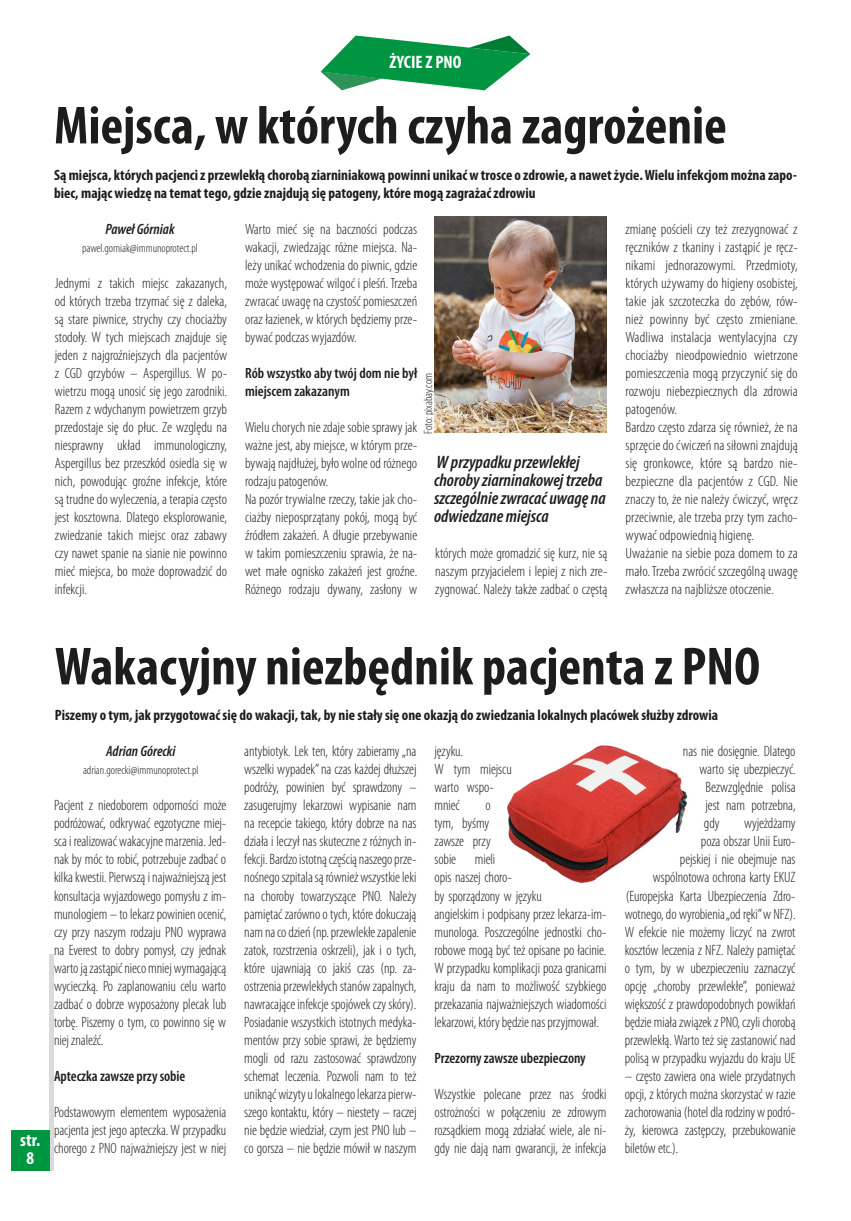
<style>
.page{position:relative;width:851px;height:1221px;background:#fff}
.page>*{position:absolute;margin:0;border:0;box-sizing:border-box;transform-origin:0 0}
.t1{font:700 condensed 54px "Myriad Pro";color:#1d1d1b}
.t2{font:italic 600 condensed 18px/18px "Myriad Pro";color:#1d1d1b}
.t3{font:700 condensed 18px/18.8px "Myriad Pro";color:#fff;text-align:center}
.t4{font:300 condensed 15px/18px "Myriad Pro";letter-spacing:-.005em;color:#1d1d1b;text-align:justify}
.t5{font:700 condensed 15px/18px "Myriad Pro";color:#1d1d1b}
.t6{font:600 condensed 15px "Myriad Pro";letter-spacing:-.005em;color:#1d1d1b}
.t7{font:italic 600 condensed 15px "Myriad Pro";color:#1d1d1b}
.t8{font:300 condensed 14.85px/18px "Myriad Pro";color:#1d1d1b;text-align:justify}
.t9{font:600 condensed 14.85px/18px "Myriad Pro";color:#1d1d1b}
.t10{font:300 condensed 12px "Myriad Pro";color:#1d1d1b}
</style>
<div class="page">
<hr style="left:50px;top:954px;width:4px;height:216px;background:#dadada">
<div style="left:11px;top:1129px;width:39px;height:41px;background:#009641"></div>
<svg style="left:320px;top:36px;width:210px;height:54px"></svg>
<img style="left:434px;top:216px;width:173px;height:216px">
<img style="left:507px;top:745px;width:181px;height:139px">
<p class="t3" style="left:389px;top:52px;width:73px">ŻYCIE Z PNO</p>
<h1 class="t1" style="left:54px;top:92px;width:674px">Miejsca, w których czyha zagrożenie</h1>
<p class="t5" style="left:54px;top:166px;width:744px">Są miejsca, których pacjenci z przewlekłą chorobą ziarniniakową powinni unikać w trosce o zdrowie, a nawet życie. Wielu infekcjom można zapo&shy;biec, mając wiedzę na temat tego, gdzie znajdują się patogeny, które mogą zagrażać zdrowiu</p>
<p class="t7" style="left:105px;top:220px;width:71px">Paweł Górniak</p>
<p class="t10" style="left:82px;top:241px;width:117px">pawel.gorniak@immunoprotect.pl</p>
<p class="t8" style="left:625px;top:220px;width:174px;text-align:left">zmianę pościeli czy też zrezygnować z ręczników z tkaniny i zastąpić je ręcz&shy;nikami jednorazowymi. Przedmioty, których używamy do higieny osobistej, takie jak szczoteczka do zębów, rów&shy;nież powinny być często zmieniane.<br>Wadliwa instalacja wentylacyjna czy chociażby nieodpowiednio wietrzone pomieszczenia mogą przyczynić się do rozwoju niebezpiecznych dla zdrowia patogenów.<br>Bardzo często zdarza się również, że na sprzęcie do ćwiczeń na siłowni znajdują się gronkowce, które są bardzo nie&shy;bezpieczne dla pacjentów z CGD. Nie znaczy to, że nie należy ćwiczyć, wręcz przeciwnie, ale trzeba przy tym zacho&shy;wywać odpowiednią higienę.<br>Uważanie na siebie poza domem to za mało. Trzeba zwrócić szczególną uwagę zwłaszcza na najbliższe otoczenie.</p>
<p class="t8" style="left:245px;top:220px;width:174px">Warto mieć się na baczności podczas wakacji, zwiedzając różne miejsca. Na&shy;leży unikać wchodzenia do piwnic, gdzie może występować wilgoć i pleśń. Trzeba zwracać uwagę na czystość pomieszczeń oraz łazienek, w których będziemy prze&shy;bywać podczas wyjazdów.</p>
<p class="t9" style="left:245px;top:364px;width:174px">Rób wszystko aby twój dom nie był miejscem zakazanym</p>
<p class="t8" style="left:245px;top:418px;width:174px;text-align:left">Wielu chorych nie zdaje sobie sprawy jak ważne jest, aby miejsce, w którym prze&shy;bywają najdłużej, było wolne od różnego rodzaju patogenów.<br>Na pozór trywialne rzeczy, takie jak cho&shy;ciażby nieposprzątany pokój, mogą być źródłem zakażeń. A długie przebywanie w takim pomieszczeniu sprawia, że na&shy;wet małe ognisko zakażeń jest groźne.<br>Różnego rodzaju dywany, zasłony w</p>
<p class="t8" style="left:55px;top:274px;width:174px">Jednymi z takich miejsc zakazanych, od których trzeba trzymać się z daleka, są stare piwnice, strychy czy chociażby stodoły. W tych miejscach znajduje się jeden z najgroźniejszych dla pacjentów z CGD grzybów – Aspergillus. W po&shy;wietrzu mogą unosić się jego zarodniki.<br>Razem z wdychanym powietrzem grzyb przedostaje się do płuc. Ze względu na niesprawny układ immunologiczny, Aspergillus bez przeszkód osiedla się w nich, powodując groźne infekcje, które są trudne do wyleczenia, a terapia często jest kosztowna. Dlatego eksplorowanie, zwiedzanie takich miejsc oraz zabawy czy nawet spanie na sianie nie powinno mieć miejsca, bo może doprowadzić do infekcji.</p>
<p class="t10" style="left:421px;top:434px;width:62px;rotate:-90deg">Foto: pixabay.com</p>
<p class="t2" style="left:434px;top:453px;width:173px">W przypadku przewlekłej choroby ziarninakowej trzeba szczególnie zwracać uwagę na odwiedzane miejsca</p>
<p class="t8" style="left:435px;top:544px;width:174px">których może gromadzić się kurz, nie są naszym przyjacielem i lepiej z nich zre&shy;zygnować. Należy także zadbać o częstą</p>
<p class="t3" style="left:20px;top:1129px;width:22px">str.<br>8</p>
<h1 class="t1" style="left:55px;top:632px;width:706px">Wakacyjny niezbędnik pacjenta z PNO</h1>
<p class="t5" style="left:55px;top:706px;width:664px">Piszemy o tym, jak przygotować się do wakacji, tak, by nie stały się one okazją do zwiedzania lokalnych placówek służby zdrowia</p>
<p class="t7" style="left:106px;top:742px;width:71px">Adrian Górecki</p>
<p class="t10" style="left:83px;top:763px;width:117px">adrian.gorecki@immunoprotect.pl</p>
<p class="t4" style="left:54px;top:796px;width:174px">Pacjent z niedoborem odporności może podróżować, odkrywać egzotyczne miej&shy;sca i realizować wakacyjne marzenia. Jed&shy;nak by móc to robić, potrzebuje zadbać o kilka kwestii. Pierwszą i najważniejszą jest konsultacja wyjazdowego pomysłu z im&shy;munologiem – to lekarz powinien ocenić, czy przy naszym rodzaju PNO wyprawa na Everest to dobry pomysł, czy jednak warto ją zastąpić nieco mniej wymagającą wycieczką. Po zaplanowaniu celu warto zadbać o dobrze wyposażony plecak lub torbę. Piszemy o tym, co powinno się w niej znaleźć.</p>
<p class="t6" style="left:54px;top:1066px;width:133px">Apteczka zawsze przy sobie</p>
<p class="t4" style="left:54px;top:1102px;width:174px">Podstawowym elementem wyposażenia pacjenta jest jego apteczka. W przypadku chorego z PNO najważniejszy jest w niej</p>
<p class="t4" style="left:244px;top:742px;width:174px">antybiotyk. Lek ten, który zabieramy „na wszelki wypadek” na czas każdej dłuższej podróży, powinien być sprawdzony – zasugerujmy lekarzowi wypisanie nam na recepcie takiego, który dobrze na nas działa i leczył nas skuteczne z różnych in&shy;fekcji. Bardzo istotną częścią naszego prze&shy;nośnego szpitala są również wszystkie leki na choroby towarzyszące PNO. Należy pamiętać zarówno o tych, które dokuczają nam na co dzień (np. przewlekłe zapalenie zatok, rozstrzenia oskrzeli), jak i o tych, które ujawniają co jakiś czas (np. za&shy;ostrzenia przewlekłych stanów zapalnych, nawracające infekcje spojówek czy skóry).<br>Posiadanie wszystkich istotnych medyka&shy;mentów przy sobie sprawi, że będziemy mogli od razu zastosować sprawdzony schemat leczenia. Pozwoli nam to też uniknąć wizyty u lokalnego lekarza pierw&shy;szego kontaktu, który – niestety – raczej nie będzie wiedział, czym jest PNO lub – co gorsza – nie będzie mówił w naszym</p>
<p class="t4" style="left:434px;top:742px;width:79px;text-align:left">języku.<br>W tym miejscu warto wspo&shy;mnieć</p>
<p class="t4" style="left:434px;top:796px;width:173px;text-align:left;text-indent:51px">o<br>tym, byśmy<br>zawsze przy<br>sobie mieli<br>opis naszej choro-<br>by sporządzony w języku<br>angielskim i podpisany przez lekarza-im&shy;munologa. Poszczególne jednostki cho&shy;robowe mogą być też opisane po łacinie.<br>W przypadku komplikacji poza granicami kraju da nam to możliwość szybkiego przekazania najważniejszych wiadomości lekarzowi, który będzie nas przyjmował.</p>
<p class="t6" style="left:434px;top:1048px;width:153px">Przezorny zawsze ubezpieczony</p>
<p class="t4" style="left:434px;top:1084px;width:173px">Wszystkie polecane przez nas środki ostrożności w połączeniu ze zdrowym rozsądkiem mogą zdziałać wiele, ale ni&shy;gdy nie dają nam gwarancji, że infekcja</p>
<p class="t4" style="left:682px;top:742px;width:114px">nas nie dosięgnie. Dlatego</p>
<p class="t4" style="left:699px;top:760px;width:98px">warto się ubezpieczyć.</p>
<p class="t4" style="left:705px;top:778px;width:92px">Bezwzględnie polisa</p>
<p class="t4" style="left:705px;top:796px;width:92px">jest nam potrzebna,</p>
<p class="t4" style="left:703px;top:814px;width:17px">gdy</p>
<p class="t4" style="left:624px;top:814px;width:172px;text-align:right">wyjeżdżamy<br>poza obszar Unii Euro-<br>pejskiej i nie obejmuje nas wspólnotowa ochrona karty EKUZ (Europejska Karta Ubezpieczenia Zdro&shy;wotnego, do wyrobienia „od ręki” w NFZ).<br>W efekcie nie możemy liczyć na zwrot kosztów leczenia z NFZ. Należy pamiętać o tym, by w ubezpieczeniu zaznaczyć opcję „choroby przewlekłe”, ponieważ większość z prawdopodobnych powikłań będzie miała związek z PNO, czyli chorobą przewlekłą. Warto też się zastanowić nad polisą w przypadku wyjazdu do kraju UE</p>
<p class="t4" style="left:624px;top:1066px;width:172px">– często zawiera ona wiele przydatnych opcji, z których można skorzystać w razie zachorowania (hotel dla rodziny w podró&shy;ży, kierowca zastępczy, przebukowanie biletów etc.).</p>
</div>
